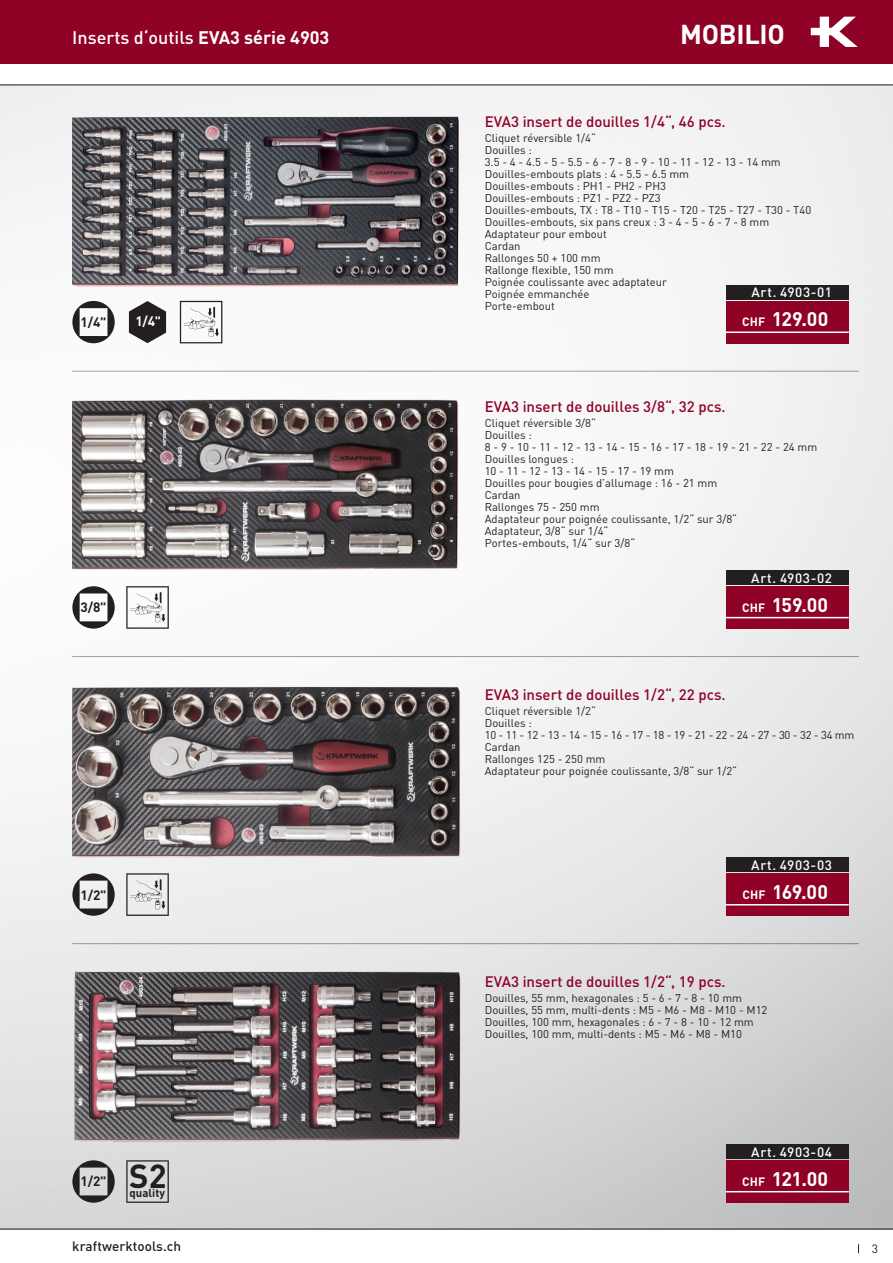
<style>
.page{position:relative;width:893px;height:1263px;background:#fff}
.page>*{position:absolute;margin:0;border:0;box-sizing:border-box;transform-origin:0 0}
.t1{font:700 32.85px "DIN Pro";color:#231f20}
.t2{font:700 27px "DIN Pro";letter-spacing:-.01em;color:#fff}
.t3{font:700 19.5px "DIN Pro";letter-spacing:-.01em;color:#fff}
.t4{font:500 18px "DIN Pro";color:#fff}
.t5{font:500 15px "DIN Pro";color:#900126}
.t6{font:500 13.5px "DIN Pro";letter-spacing:.05em;color:#fff}
.t7{font:500 13.5px "DIN Pro";letter-spacing:.005em;color:#231f20}
.t8{font:700 13.5px "DIN Pro";color:#231f20}
.t9{font:700 13.5px "DIN Pro";color:#fff}
.t10{font:12px "DIN Pro";color:#231f20}
.t11{font:700 11.4px "DIN Pro";color:#231f20}
.t12{font:11.25px/12px "DIN Pro";color:#231f20}
.t13{font:11.25px/12px "DIN Pro";letter-spacing:-.02em;color:#231f20}
.s1{font-weight:700}
.s2{font-size:12px}
</style>
<div class="page">
<img style="left:0;top:86px;width:893px;height:1142px">
<div style="left:0;top:0;width:893px;height:64px;background:#900126"></div>
<svg style="left:811px;top:17px;width:47px;height:30px"></svg>
<hr style="left:0;top:85px;width:893px;height:1px;background:#231f20">
<hr style="left:0;top:1228px;width:893px;height:1px;background:#231f20">
<img style="left:72px;top:110px;width:393px;height:177px">
<img style="left:72px;top:395px;width:387px;height:175px">
<img style="left:72px;top:683px;width:393px;height:176px">
<img style="left:72px;top:969px;width:393px;height:177px">
<svg style="left:72px;top:301px;width:43px;height:42px"></svg>
<svg style="left:129px;top:301px;width:37px;height:42px"></svg>
<svg style="left:180px;top:301px;width:42px;height:42px"></svg>
<svg style="left:72px;top:586px;width:43px;height:43px"></svg>
<svg style="left:72px;top:873px;width:43px;height:43px"></svg>
<svg style="left:72px;top:1160px;width:43px;height:43px;background:#9b9a9b"></svg>
<svg style="left:126px;top:586px;width:43px;height:43px"></svg>
<svg style="left:126px;top:873px;width:43px;height:43px;background:#c9c9ca"></svg>
<svg style="left:126px;top:1160px;width:43px;height:43px;background:#c4c4c6"></svg>
<hr style="left:72px;top:371px;width:787px;height:1px;background:#231f20">
<hr style="left:72px;top:656px;width:787px;height:1px;background:#231f20">
<hr style="left:72px;top:943px;width:787px;height:1px;background:#231f20">
<div style="left:726px;top:301px;width:123px;height:42px;background:#900126"></div>
<hr style="left:726px;top:331px;width:123px;height:2px;background:#fff">
<div style="left:726px;top:587px;width:123px;height:42px;background:#900126"></div>
<hr style="left:726px;top:617px;width:123px;height:1px;background:#fff">
<div style="left:726px;top:874px;width:123px;height:42px;background:#900126"></div>
<hr style="left:726px;top:904px;width:123px;height:1px;background:#fff">
<div style="left:726px;top:1161px;width:123px;height:42px;background:#900126"></div>
<hr style="left:726px;top:1191px;width:123px;height:1px;background:#fff">
<div style="left:726px;top:285px;width:123px;height:14px;background:#231f20"></div>
<div style="left:726px;top:570px;width:123px;height:15px;background:#231f20"></div>
<div style="left:726px;top:857px;width:123px;height:15px;background:#231f20"></div>
<div style="left:726px;top:1144px;width:123px;height:15px;background:#231f20"></div>
<p class="t4" style="left:72px;top:24px;width:259px">Inserts d‘outils <span class="s1">EVA3 série 4903</span></p>
<h2 class="t2" style="left:680px;top:13px;width:106px">MOBILIO</h2>
<p class="t5" style="left:485px;top:110px;width:242px">EVA3 insert de douilles 1/4“, 46 pcs.</p>
<p class="t12" style="left:485px;top:131px;width:113px">Cliquet réversible 1/4“</p>
<p class="t12" style="left:485px;top:143px;width:298px">Douilles :<br>3.5 - 4 - 4.5 - 5 - 5.5 - 6 - 7 - 8 - 9 - 10 - 11 - 12 - 13 - 14 mm</p>
<p class="t12" style="left:485px;top:167px;width:206px">Douilles-embouts plats : 4 - 5.5 - 6.5 mm</p>
<p class="t12" style="left:485px;top:179px;width:183px">Douilles-embouts : PH1 - PH2 - PH3</p>
<p class="t12" style="left:485px;top:191px;width:177px">Douilles-embouts : PZ1 - PZ2 - PZ3</p>
<p class="t12" style="left:485px;top:203px;width:328px">Douilles-embouts, TX : T8 - T10 - T15 - T20 - T25 - T27 - T30 - T40</p>
<p class="t12" style="left:485px;top:215px;width:286px">Douilles-embouts, six pans creux : 3 - 4 - 5 - 6 - 7 - 8 mm</p>
<p class="t12" style="left:485px;top:227px;width:124px">Adaptateur pour embout</p>
<p class="t12" style="left:485px;top:239px;width:37px">Cardan</p>
<p class="t12" style="left:485px;top:251px;width:117px">Rallonges 50 + 100 mm</p>
<p class="t12" style="left:485px;top:263px;width:130px">Rallonge flexible, 150 mm</p>
<p class="t12" style="left:485px;top:275px;width:184px">Poignée coulissante avec adaptateur</p>
<p class="t12" style="left:485px;top:287px;width:106px">Poignée emmanchée</p>
<p class="t12" style="left:485px;top:299px;width:72px">Porte-embout</p>
<p class="t6" style="left:751px;top:282px;width:82px">Art. 4903-01</p>
<p class="t8" style="left:81px;top:312px;width:27px">1/4"</p>
<p class="t9" style="left:135px;top:311px;width:27px">1/4"</p>
<p class="t3" style="left:742px;top:304px;width:88px"><span class="s2">CHF</span> 129.00</p>
<p class="t5" style="left:485px;top:395px;width:242px">EVA3 insert de douilles 3/8“, 32 pcs.</p>
<p class="t12" style="left:485px;top:417px;width:113px">Cliquet réversible 3/8“</p>
<p class="t12" style="left:485px;top:429px;width:334px">Douilles :<br>8 - 9 - 10 - 11 - 12 - 13 - 14 - 15 - 16 - 17 - 18 - 19 - 21 - 22 - 24 mm</p>
<p class="t12" style="left:485px;top:453px;width:191px">Douilles longues :<br>10 - 11 - 12 - 13 - 14 - 15 - 17 - 19 mm</p>
<p class="t12" style="left:485px;top:477px;width:234px">Douilles pour bougies d’allumage : 16 - 21 mm</p>
<p class="t12" style="left:485px;top:489px;width:37px">Cardan</p>
<p class="t12" style="left:485px;top:501px;width:116px">Rallonges 75 - 250 mm</p>
<p class="t12" style="left:485px;top:513px;width:254px">Adaptateur pour poignée coulissante, 1/2“ sur 3/8“</p>
<p class="t12" style="left:485px;top:525px;width:125px">Adaptateur, 3/8“ sur 1/4“</p>
<p class="t12" style="left:485px;top:537px;width:152px">Portes-embouts, 1/4“ sur 3/8“</p>
<p class="t6" style="left:751px;top:567px;width:82px">Art. 4903-02</p>
<p class="t8" style="left:81px;top:597px;width:27px">3/8"</p>
<p class="t3" style="left:742px;top:589px;width:88px"><span class="s2">CHF</span> 159.00</p>
<p class="t5" style="left:485px;top:682px;width:242px">EVA3 insert de douilles 1/2“, 22 pcs.</p>
<p class="t12" style="left:485px;top:704px;width:113px">Cliquet réversible 1/2“</p>
<p class="t13" style="left:485px;top:716px;width:371px">Douilles :<br>10 - 11 - 12 - 13 - 14 - 15 - 16 - 17 - 18 - 19 - 21 - 22 - 24 - 27 - 30 - 32 - 34 mm</p>
<p class="t12" style="left:485px;top:740px;width:37px">Cardan</p>
<p class="t12" style="left:485px;top:752px;width:122px">Rallonges 125 - 250 mm</p>
<p class="t12" style="left:485px;top:764px;width:254px">Adaptateur pour poignée coulissante, 3/8“ sur 1/2“</p>
<p class="t6" style="left:751px;top:854px;width:82px">Art. 4903-03</p>
<p class="t8" style="left:81px;top:884px;width:27px">1/2"</p>
<p class="t3" style="left:742px;top:877px;width:87px"><span class="s2">CHF</span> 169.00</p>
<p class="t5" style="left:485px;top:969px;width:242px">EVA3 insert de douilles 1/2“, 19 pcs.</p>
<p class="t12" style="left:485px;top:991px;width:259px">Douilles, 55 mm, hexagonales : 5 - 6 - 7 - 8 - 10 mm</p>
<p class="t12" style="left:485px;top:1003px;width:284px">Douilles, 55 mm, multi-dents : M5 - M6 - M8 - M10 - M12</p>
<p class="t12" style="left:485px;top:1015px;width:271px">Douilles, 100 mm, hexagonales : 6 - 7 - 8 - 10 - 12 mm</p>
<p class="t12" style="left:485px;top:1027px;width:259px">Douilles, 100 mm, multi-dents : M5 - M6 - M8 - M10</p>
<p class="t6" style="left:751px;top:1141px;width:82px">Art. 4903-04</p>
<p class="t8" style="left:81px;top:1171px;width:27px">1/2"</p>
<p class="t1" style="left:129px;top:1151px;width:39px">S2</p>
<p class="t11" style="left:130px;top:1184px;width:37px">quality</p>
<p class="t3" style="left:742px;top:1163px;width:88px"><span class="s2">CHF</span> 121.00</p>
<p class="t7" style="left:72px;top:1236px;width:110px">kraftwerktools.ch</p>
<p class="t10" style="left:872px;top:1239px;width:8px">3</p>
</div>
